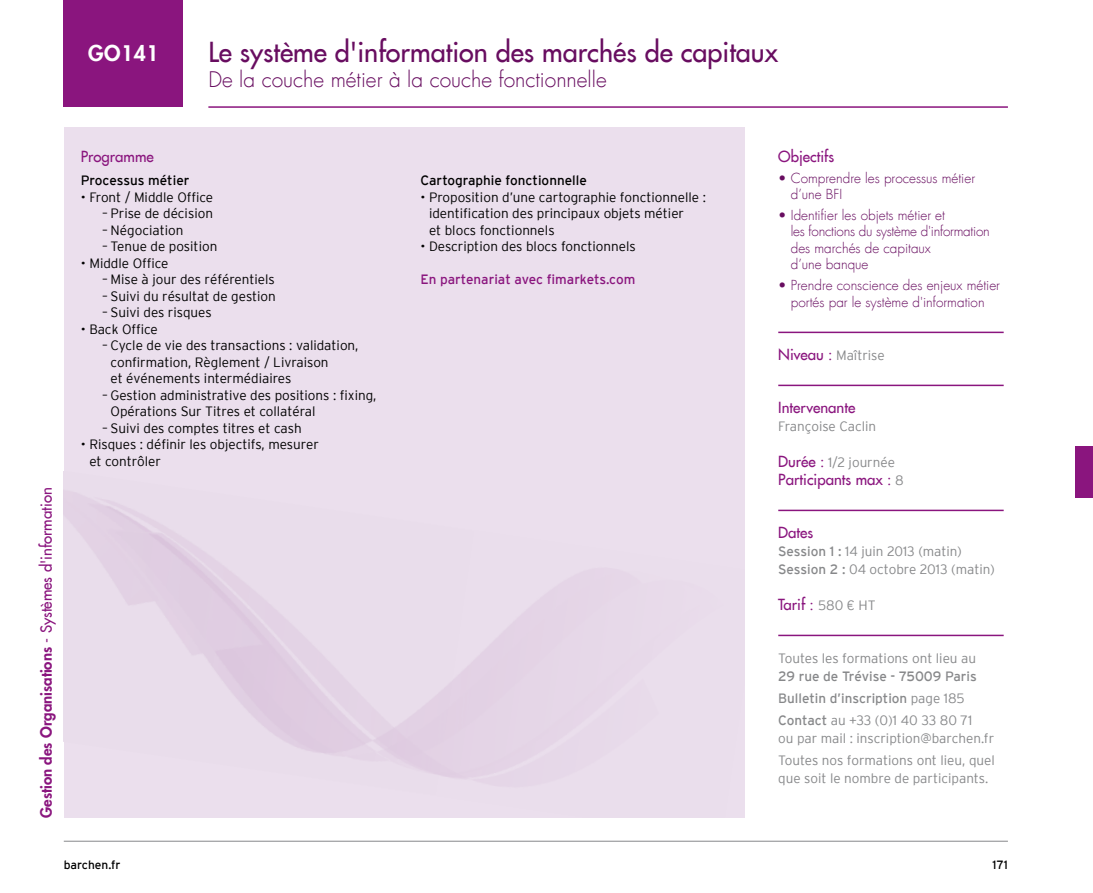
<style>
.page{position:relative;width:1093px;height:893px;background:#fff}
.page>*{position:absolute;margin:0;border:0;box-sizing:border-box;transform-origin:0 0}
.t1{font:27px "Futura LT";color:#680d60}
.t2{font:300 21px "Futura LT";color:#680d60}
.t3{font:800 21px "Futura LT";letter-spacing:.025em;color:#fff}
.t4{font:15px "Futura LT";color:#8a157e}
.t5{font:800 15px "Futura LT";color:#8a157e}
.t6{font:300 13.5px/16.5px "Interstate";color:#000}
.t7{font:300 13.5px/18px "Interstate";color:#87888a}
.t8{font:300 13.5px/16.5px "Futura LT";color:#680d60}
.t9{font:13.5px/22.2px "Interstate";color:#87888a}
.t10{font:13.5px "Interstate";color:#000}
.t11{font:13.5px "Interstate";color:#8a157e}
.t12{font:12px "Interstate";color:#000}
.s1{font-weight:400}
.s2{font-family:"Futura LT";font-weight:400;font-size:15px;color:#8a157e}
.s3{font-family:"Interstate";font-weight:300;font-size:13.5px;color:#87888a}
.s4{font-weight:300}
</style>
<div class="page">
<div style="left:64px;top:128px;width:680px;height:690px;background:#ebdfed"></div>
<hr style="left:64px;top:841px;width:944px;height:1px;background:#87888a">
<div style="left:1076px;top:446px;width:17px;height:51px;background:#8a157e"></div>
<div style="left:64px;top:0;width:119px;height:106px;background:#8a157e"></div>
<hr style="left:778px;top:332px;width:225px;height:1px;background:#8a157e">
<hr style="left:778px;top:385px;width:225px;height:1px;background:#8a157e">
<hr style="left:778px;top:510px;width:225px;height:1px;background:#8a157e">
<hr style="left:778px;top:635px;width:225px;height:1px;background:#8a157e">
<hr style="left:208px;top:106px;width:800px;height:2px;background:#8a157e">
<h2 class="t3" style="left:88px;top:40px;width:72px">GO141</h2>
<h1 class="t1" style="left:208px;top:34px;width:571px">Le système d'information des marchés de capitaux</h1>
<h2 class="t2" style="left:208px;top:67px;width:400px">De la couche métier à la couche fonctionnelle</h2>
<p class="t5" style="left:36px;top:818px;width:332px;rotate:-90deg">Gestion des Organisations <span class="s1">- Systèmes d'information</span></p>
<p class="t4" style="left:81px;top:147px;width:75px">Programme</p>
<p class="t10" style="left:81px;top:173px;width:110px">Processus métier</p>
<p class="t6" style="left:81px;top:189px;width:134px">• Front / Middle Office</p>
<p class="t6" style="left:102px;top:205px;width:112px">– Prise de décision</p>
<p class="t6" style="left:102px;top:222px;width:83px">– Négociation</p>
<p class="t6" style="left:102px;top:238px;width:117px">– Tenue de position</p>
<p class="t6" style="left:81px;top:254px;width:89px">• Middle Office</p>
<p class="t6" style="left:102px;top:271px;width:174px">– Mise à jour des référentiels</p>
<p class="t6" style="left:102px;top:287px;width:175px">– Suivi du résultat de gestion</p>
<p class="t6" style="left:102px;top:304px;width:111px">– Suivi des risques</p>
<p class="t6" style="left:81px;top:320px;width:79px">• Back Office</p>
<p class="t6" style="left:111px;top:337px;width:249px;text-indent:-9px">– Cycle de vie des transactions : validation, confirmation, Règlement / Livraison<br>et événements intermédiaires</p>
<p class="t6" style="left:111px;top:386px;width:267px;text-indent:-9px">– Gestion administrative des positions : fixing,<br>Opérations Sur Titres et collatéral</p>
<p class="t6" style="left:102px;top:419px;width:201px">– Suivi des comptes titres et cash</p>
<p class="t6" style="left:89px;top:436px;width:231px;text-indent:-9px">• Risques : définir les objectifs, mesurer et contrôler</p>
<p class="t10" style="left:420px;top:173px;width:168px">Cartographie fonctionnelle</p>
<p class="t6" style="left:429px;top:188px;width:278px;text-indent:-9px">• Proposition d’une cartographie fonctionnelle : identification des principaux objets métier<br>et blocs fonctionnels</p>
<p class="t6" style="left:420px;top:238px;width:217px">• Description des blocs fonctionnels</p>
<p class="t11" style="left:420px;top:272px;width:216px">En partenariat avec fimarkets.com</p>
<p class="t4" style="left:778px;top:147px;width:57px">Objectifs</p>
<p class="t8" style="left:791px;top:170px;width:186px;text-indent:-13px">• Comprendre les processus métier d’une BFI</p>
<p class="t8" style="left:791px;top:207px;width:200px;text-indent:-13px">• Identifier les objets métier et<br>les fonctions du système d'information des marchés de capitaux<br>d’une banque</p>
<p class="t8" style="left:778px;top:277px;width:223px;text-align:center">• Prendre conscience des enjeux métier portés par le système d'information</p>
<p class="t7" style="left:778px;top:346px;width:108px"><span class="s2">Niveau :</span> Maîtrise</p>
<p class="t4" style="left:778px;top:397px;width:79px">Intervenante</p>
<p class="t7" style="left:778px;top:417px;width:99px">Françoise Caclin</p>
<p class="t7" style="left:778px;top:453px;width:118px"><span class="s2">Durée :</span> 1/2 journée</p>
<p class="t4" style="left:778px;top:469px;width:127px">Participants max : <span class="s3">8</span></p>
<p class="t4" style="left:778px;top:522px;width:36px">Dates</p>
<p class="t7" style="left:778px;top:542px;width:218px"><span class="s1">Session 1 :</span> 14 juin 2013 (matin)<br><span class="s1">Session 2 :</span> 04 octobre 2013 (matin)</p>
<p class="t4" style="left:778px;top:594px;width:99px">Tarif : <span class="s3">580 € HT</span></p>
<p class="t7" style="left:778px;top:649px;width:199px">Toutes les formations ont lieu au</p>
<p class="t9" style="left:778px;top:665px;width:200px">29 rue de Trévise - 75009 Paris<br>Bulletin d’inscription <span class="s4">page 185<br></span>Contact <span class="s4">au +33 (0)1 40 33 80 71</span></p>
<p class="t7" style="left:778px;top:727px;width:218px;line-height:22.2px">ou par mail : inscription@barchen.fr<br>Toutes nos formations ont lieu, quel</p>
<p class="t7" style="left:778px;top:769px;width:211px">que soit le nombre de participants.</p>
<p class="t12" style="left:64px;top:858px;width:58px">barchen.fr</p>
<p class="t12" style="left:992px;top:858px;width:17px">171</p>
</div>
